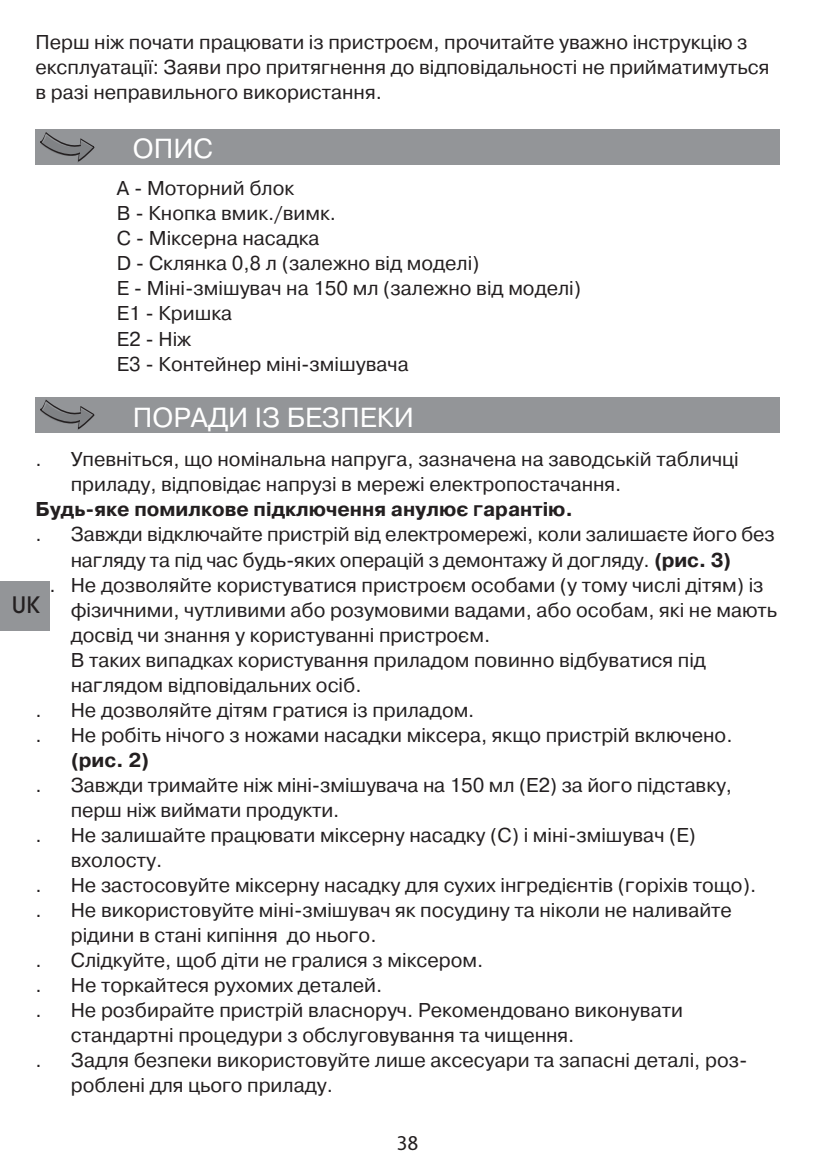
<style>
.page{position:relative;width:815px;height:1170px;background:#fff}
.page>*{position:absolute;margin:0;border:0;box-sizing:border-box;transform-origin:0 0}
.t1{font:27.5px "Pragmatica C";color:#fff}
.t2{font:500 22.5px "Avant Garde";color:#231f20}
.t3{font:20px/25px "Pragmatica C";color:#231f20}
.t4{font:700 20px "Pragmatica C";color:#231f20}
.t5{font:20px "FS Albert";color:#231f20}
.s1{font-family:"Cyrillic II Sans"}
.s2{font-weight:700}
</style>
<div class="page">
<div style="left:0;top:581px;width:50px;height:50px;background:#939598"></div>
<div style="left:35px;top:130px;width:745px;height:35px;background:#939598"></div>
<svg style="left:40px;top:132px;width:54px;height:30px"></svg>
<div style="left:35px;top:397px;width:745px;height:36px;background:#939598"></div>
<svg style="left:40px;top:399px;width:54px;height:31px"></svg>
<p class="t3" style="left:35px;top:30px;width:736px">Перш нiж почати працювати iз пристроєм, прочитайте уважно iнструкцiю з експлуатацiї: Заяви про притягнення до відповідальності не прийматимуться в разі неправильного використання.</p>
<h1 class="t1" style="left:133px;top:132px;width:82px">ОПИС</h1>
<p class="t3" style="left:117px;top:176px;width:466px">А - Моторний блок<br>B - Кнопка вмик./вимк.<br>C - Мiксерна насадка<br>D - Склянка 0,8 л (залежно вiд моделi)<br>E - Мiнi-змiшувач на 150 мл (залежно вiд моделi)<br>E1 - Кришка<br>E2 - Нiж<br>E3 - Контейнер мiнi-змiшувача</p>
<h1 class="t1" style="left:133px;top:401px;width:283px">ПОРАДИ ІЗ БЕЗПЕКИ</h1>
<p class="t3" style="left:71px;top:447px;width:669px">Упевнiться, що номiнальна напру<span class="s1">„</span>а, зазначена на заводськiй табличцi</p>
<p class="t3" style="left:71px;top:472px;width:552px">приладу, вiдповiдає напрузi в мережi електропостачання.</p>
<p class="t4" style="left:35px;top:498px;width:539px">Будь-яке помилкове пiдключення анулює <span class="s1">„</span>арантiю.</p>
<p class="t3" style="left:35px;top:522px;width:8px">.</p>
<p class="t3" style="left:35px;top:447px;width:8px">.</p>
<p class="t3" style="left:71px;top:522px;width:706px">Завжди вiдключайте пристрiй вiд електромережi, коли залишаєте йо<span class="s1">„</span>о без</p>
<p class="t3" style="left:71px;top:547px;width:662px">на<span class="s1">„</span>ляду та пiд час будь-яких операцiй з демонтажу й до<span class="s1">„</span>ляду. <span class="s2">(рис. 3)</span></p>
<p class="t3" style="left:50px;top:572px;width:715px">. Не дозволяйте користуватися пристроєм особами (у тому числi дiтям) iз</p>
<p class="t3" style="left:71px;top:597px;width:708px">фiзичними, чутливими або розумовими вадами, або особам, якi не мають</p>
<p class="t3" style="left:71px;top:622px;width:421px">досвiд чи знання у користуваннi пристроєм.</p>
<p class="t3" style="left:71px;top:647px;width:637px">В таких випадках користування приладом повинно вiдбуватися пiд</p>
<p class="t3" style="left:71px;top:672px;width:292px">на<span class="s1">„</span>лядом вiдповiдальних осiб.</p>
<p class="t2" style="left:12px;top:596px;width:30px">UK</p>
<p class="t3" style="left:35px;top:697px;width:8px">.</p>
<p class="t3" style="left:71px;top:697px;width:405px">Не дозволяйте дiтям <span class="s1">„</span>ратися iз приладом.</p>
<p class="t3" style="left:35px;top:722px;width:8px">.</p>
<p class="t3" style="left:71px;top:722px;width:663px">Не робiть нiчо<span class="s1">„</span>о з ножами насадки мiксера, якщо пристрiй включено. <span class="s2">(рис. 2)</span></p>
<p class="t3" style="left:35px;top:772px;width:8px">.</p>
<p class="t3" style="left:35px;top:822px;width:8px">.</p>
<p class="t3" style="left:71px;top:772px;width:663px">Завжди тримайте нiж мiнi-змiшувача на 150 мл (E2) за йо<span class="s1">„</span>о пiдставку, перш нiж виймати продукти.</p>
<p class="t3" style="left:71px;top:822px;width:627px">Не залишайте працювати мiксерну насадку (С) i мiнi-змiшувач (Е) вхолосту.</p>
<p class="t3" style="left:35px;top:872px;width:8px">.</p>
<p class="t3" style="left:71px;top:872px;width:687px">Не застосовуйте мiксерну насадку для сухих iн<span class="s1">„</span>редiєнтiв (<span class="s1">„</span>орiхiв тощо).</p>
<p class="t3" style="left:35px;top:897px;width:8px">.</p>
<p class="t3" style="left:71px;top:897px;width:663px">Не використовуйте мiнi-змiшувач як посудину та нiколи не наливайте рiдини в станi кипiння до ньо<span class="s1">„</span>о.</p>
<p class="t3" style="left:35px;top:947px;width:8px">.</p>
<p class="t3" style="left:71px;top:947px;width:414px">Слідкуйте, щоб діти не гралися з міксером.</p>
<p class="t3" style="left:35px;top:972px;width:8px">.</p>
<p class="t3" style="left:71px;top:972px;width:313px">Не торкайтеся рухомих деталей.</p>
<p class="t3" style="left:35px;top:997px;width:8px">.</p>
<p class="t3" style="left:71px;top:997px;width:614px">Не розбирайте пристрій власноруч. Рекомендовано виконувати стандартні процедури з обслуговування та чищення.</p>
<p class="t3" style="left:35px;top:1047px;width:8px">.</p>
<p class="t3" style="left:71px;top:1047px;width:678px">Задля безпеки використовуйте лише аксесуари та запасні деталі, роз&shy;роблені для цього приладу.</p>
<p class="t5" style="left:396px;top:1135px;width:23px">38</p>
</div>
